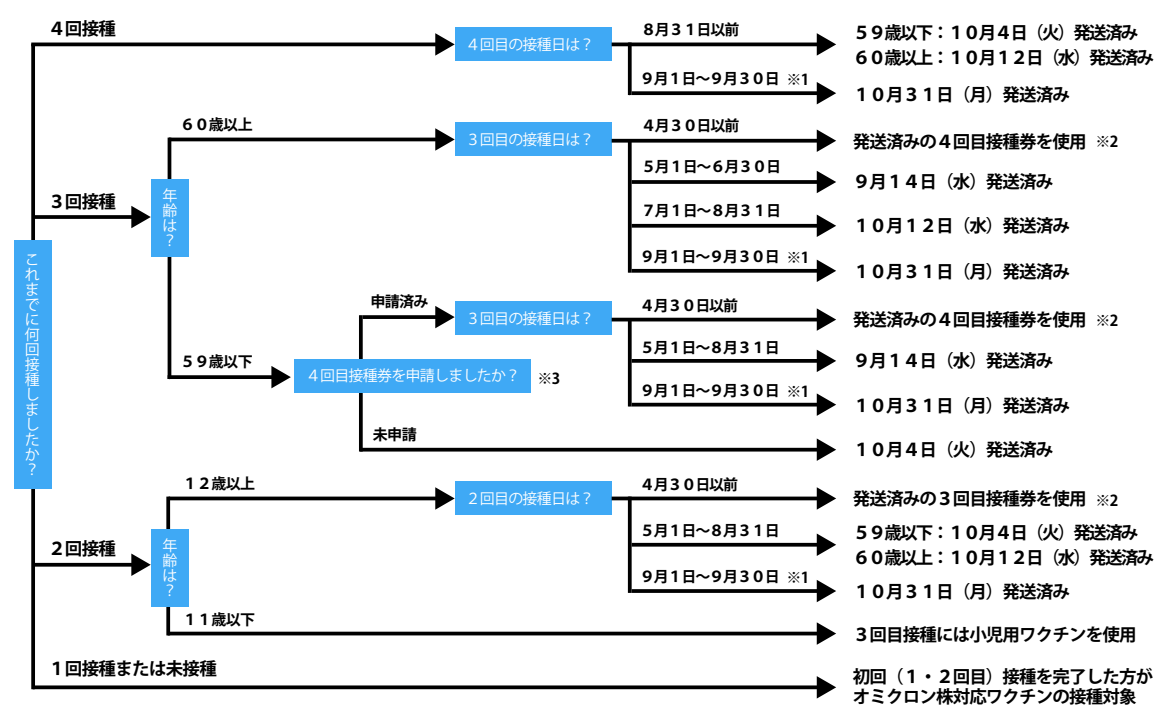
<style>
.page{position:relative;width:1172px;height:723px;background:#fff}
.page>*{position:absolute;margin:0;border:0;box-sizing:border-box;transform-origin:0 0}
.t1{font:700 17.5px/20px "Koz Go Pr 6 N";letter-spacing:-.05em;color:#000}
.t2{font:700 17.5px/24.8px "Koz Go Pr 6 N";letter-spacing:-.1em;color:#000}
.t3{font:700 15px "Koz Go Pr 6 N";letter-spacing:-.075em;color:#000}
.t4{font:15px/15px "Koz Go Pr 6 N";letter-spacing:-.05em;color:#fff;text-align:justify}
</style>
<div class="page">
<svg style="left:31px;top:46px;width:4px;height:643px;fill:#000"></svg>
<hr style="left:168px;top:138px;width:3px;height:241px;background:#000">
<hr style="left:359px;top:315px;width:3px;height:136px;background:#000">
<hr style="left:628px;top:140px;width:3px;height:132px;background:#000">
<svg style="left:166px;top:496px;width:4px;height:139px"></svg>
<div style="left:294px;top:359px;width:236px;height:33px;background:#3fa9f5"></div>
<div style="left:455px;top:28px;width:156px;height:33px;background:#3fa9f5"></div>
<div style="left:14px;top:240px;width:37px;height:249px;background:#3fa9f5"></div>
<div style="left:151px;top:179px;width:38px;height:77px;background:#3fa9f5"></div>
<div style="left:151px;top:529px;width:38px;height:77px;background:#3fa9f5"></div>
<div style="left:455px;top:122px;width:156px;height:34px;background:#3fa9f5"></div>
<div style="left:455px;top:301px;width:156px;height:34px;background:#3fa9f5"></div>
<div style="left:455px;top:481px;width:156px;height:34px;background:#3fa9f5"></div>
<svg style="left:31px;top:42px;width:404px;height:4px;fill:#000"></svg>
<svg style="left:435px;top:33px;width:19px;height:23px"></svg>
<svg style="left:611px;top:42px;width:205px;height:4px"></svg>
<svg style="left:816px;top:33px;width:20px;height:23px"></svg>
<hr style="left:611px;top:139px;width:209px;height:3px;background:#000">
<svg style="left:816px;top:129px;width:20px;height:23px"></svg>
<svg style="left:631px;top:180px;width:185px;height:4px"></svg>
<svg style="left:816px;top:171px;width:20px;height:22px"></svg>
<hr style="left:628px;top:319px;width:3px;height:87px;background:#000">
<hr style="left:628px;top:42px;width:3px;height:53px;background:#000">
<hr style="left:611px;top:318px;width:209px;height:3px;background:#000">
<svg style="left:816px;top:308px;width:20px;height:23px"></svg>
<hr style="left:631px;top:359px;width:189px;height:3px;background:#000">
<svg style="left:816px;top:349px;width:20px;height:23px"></svg>
<hr style="left:628px;top:496px;width:3px;height:96px;background:#000">
<svg style="left:611px;top:496px;width:205px;height:4px"></svg>
<svg style="left:816px;top:487px;width:20px;height:22px"></svg>
<svg style="left:631px;top:542px;width:185px;height:4px"></svg>
<svg style="left:816px;top:533px;width:20px;height:23px"></svg>
<hr style="left:631px;top:589px;width:189px;height:3px;background:#000">
<svg style="left:816px;top:580px;width:20px;height:22px"></svg>
<svg style="left:631px;top:402px;width:185px;height:4px"></svg>
<svg style="left:816px;top:393px;width:20px;height:23px"></svg>
<hr style="left:631px;top:269px;width:189px;height:3px;background:#000">
<svg style="left:816px;top:259px;width:20px;height:23px"></svg>
<svg style="left:631px;top:91px;width:185px;height:4px"></svg>
<svg style="left:816px;top:82px;width:20px;height:22px"></svg>
<svg style="left:631px;top:224px;width:185px;height:4px"></svg>
<svg style="left:816px;top:214px;width:20px;height:23px"></svg>
<svg style="left:362px;top:315px;width:73px;height:4px"></svg>
<svg style="left:435px;top:306px;width:19px;height:22px"></svg>
<hr style="left:360px;top:448px;width:459px;height:3px;background:#000">
<svg style="left:816px;top:438px;width:20px;height:23px"></svg>
<hr style="left:169px;top:138px;width:270px;height:3px;background:#000">
<svg style="left:435px;top:128px;width:19px;height:23px"></svg>
<svg style="left:169px;top:496px;width:266px;height:4px"></svg>
<svg style="left:435px;top:487px;width:19px;height:22px"></svg>
<svg style="left:171px;top:375px;width:100px;height:4px"></svg>
<svg style="left:271px;top:366px;width:20px;height:22px"></svg>
<svg style="left:32px;top:215px;width:99px;height:4px"></svg>
<svg style="left:131px;top:206px;width:20px;height:22px"></svg>
<svg style="left:32px;top:562px;width:99px;height:4px"></svg>
<svg style="left:131px;top:553px;width:20px;height:23px"></svg>
<svg style="left:32px;top:685px;width:784px;height:4px;fill:#000"></svg>
<svg style="left:816px;top:676px;width:20px;height:22px"></svg>
<svg style="left:168px;top:631px;width:648px;height:4px;fill:#000"></svg>
<svg style="left:816px;top:622px;width:20px;height:22px"></svg>
<p class="t4" style="left:25px;top:252px;width:16px;text-align:left">これまでに何回接種しましたか？</p>
<p class="t1" style="left:48px;top:19px;width:69px">４回接種</p>
<p class="t3" style="left:641px;top:21px;width:100px">８月３１日以前</p>
<p class="t2" style="left:852px;top:21px;width:302px">５９歳以下：１０月４日（火）発送済み<br>６０歳以上：１０月１２日（水）発送済み</p>
<p class="t4" style="left:465px;top:38px;width:131px">４回目の接種日は？</p>
<p class="t1" style="left:48px;top:192px;width:69px">３回接種</p>
<p class="t1" style="left:48px;top:539px;width:69px">２回接種</p>
<p class="t3" style="left:180px;top:116px;width:74px">６０歳以上</p>
<p class="t4" style="left:162px;top:188px;width:16px">年齢は？</p>
<p class="t3" style="left:180px;top:353px;width:74px">５９歳以下</p>
<p class="t3" style="left:182px;top:475px;width:74px">１２歳以上</p>
<p class="t4" style="left:162px;top:538px;width:16px">年齢は？</p>
<p class="t3" style="left:182px;top:611px;width:74px">１１歳以下</p>
<p class="t1" style="left:48px;top:658px;width:170px">１回接種または未接種</p>
<p class="t4" style="left:465px;top:133px;width:131px">３回目の接種日は？</p>
<p class="t3" style="left:370px;top:293px;width:60px">申請済み</p>
<p class="t4" style="left:465px;top:311px;width:131px">３回目の接種日は？</p>
<p class="t4" style="left:306px;top:368px;width:216px">４回目接種券を申請しましたか？</p>
<p class="t3" style="left:373px;top:426px;width:45px">未申請</p>
<p class="t3" style="left:537px;top:370px;width:24px">※3</p>
<p class="t4" style="left:465px;top:491px;width:131px">２回目の接種日は？</p>
<p class="t3" style="left:639px;top:70px;width:171px">９月１日～９月３０日 ※1</p>
<p class="t3" style="left:641px;top:117px;width:100px">４月３０日以前</p>
<p class="t3" style="left:641px;top:158px;width:141px">５月１日～６月３０日</p>
<p class="t3" style="left:641px;top:202px;width:141px">７月１日～８月３１日</p>
<p class="t3" style="left:639px;top:248px;width:141px">９月１日～９月３０日</p>
<p class="t3" style="left:786px;top:249px;width:24px">※1</p>
<p class="t3" style="left:639px;top:297px;width:100px">４月３０日以前</p>
<p class="t3" style="left:639px;top:339px;width:141px">５月１日～８月３１日</p>
<p class="t3" style="left:639px;top:381px;width:141px">９月１日～９月３０日</p>
<p class="t3" style="left:786px;top:383px;width:24px">※1</p>
<p class="t3" style="left:639px;top:476px;width:100px">４月３０日以前</p>
<p class="t3" style="left:639px;top:521px;width:141px">５月１日～８月３１日</p>
<p class="t3" style="left:639px;top:568px;width:141px">９月１日～９月３０日</p>
<p class="t3" style="left:786px;top:569px;width:24px">※1</p>
<p class="t1" style="left:852px;top:84px;width:218px">１０月３１日（月）発送済み</p>
<p class="t1" style="left:852px;top:132px;width:235px">発送済みの４回目接種券を使用</p>
<p class="t1" style="left:852px;top:172px;width:202px">９月１４日（水）発送済み</p>
<p class="t1" style="left:852px;top:216px;width:218px">１０月１２日（水）発送済み</p>
<p class="t1" style="left:852px;top:262px;width:218px">１０月３１日（月）発送済み</p>
<p class="t1" style="left:852px;top:310px;width:235px">発送済みの４回目接種券を使用</p>
<p class="t1" style="left:852px;top:351px;width:202px">９月１４日（水）発送済み</p>
<p class="t1" style="left:852px;top:396px;width:218px">１０月３１日（月）発送済み</p>
<p class="t1" style="left:852px;top:439px;width:202px">１０月４日（火）発送済み</p>
<p class="t3" style="left:1095px;top:133px;width:24px">※2</p>
<p class="t3" style="left:1095px;top:312px;width:24px">※2</p>
<p class="t1" style="left:852px;top:489px;width:235px">発送済みの３回目接種券を使用</p>
<p class="t3" style="left:1095px;top:491px;width:24px">※2</p>
<p class="t2" style="left:852px;top:520px;width:302px">５９歳以下：１０月４日（火）発送済み<br>６０歳以上：１０月１２日（水）発送済み</p>
<p class="t1" style="left:852px;top:582px;width:218px">１０月３１日（月）発送済み</p>
<p class="t1" style="left:852px;top:624px;width:285px">３回目接種には小児用ワクチンを使用</p>
<p class="t1" style="left:852px;top:666px;width:302px">初回（１・２回目）接種を完了した方がオミクロン株対応ワクチンの接種対象</p>
</div>
